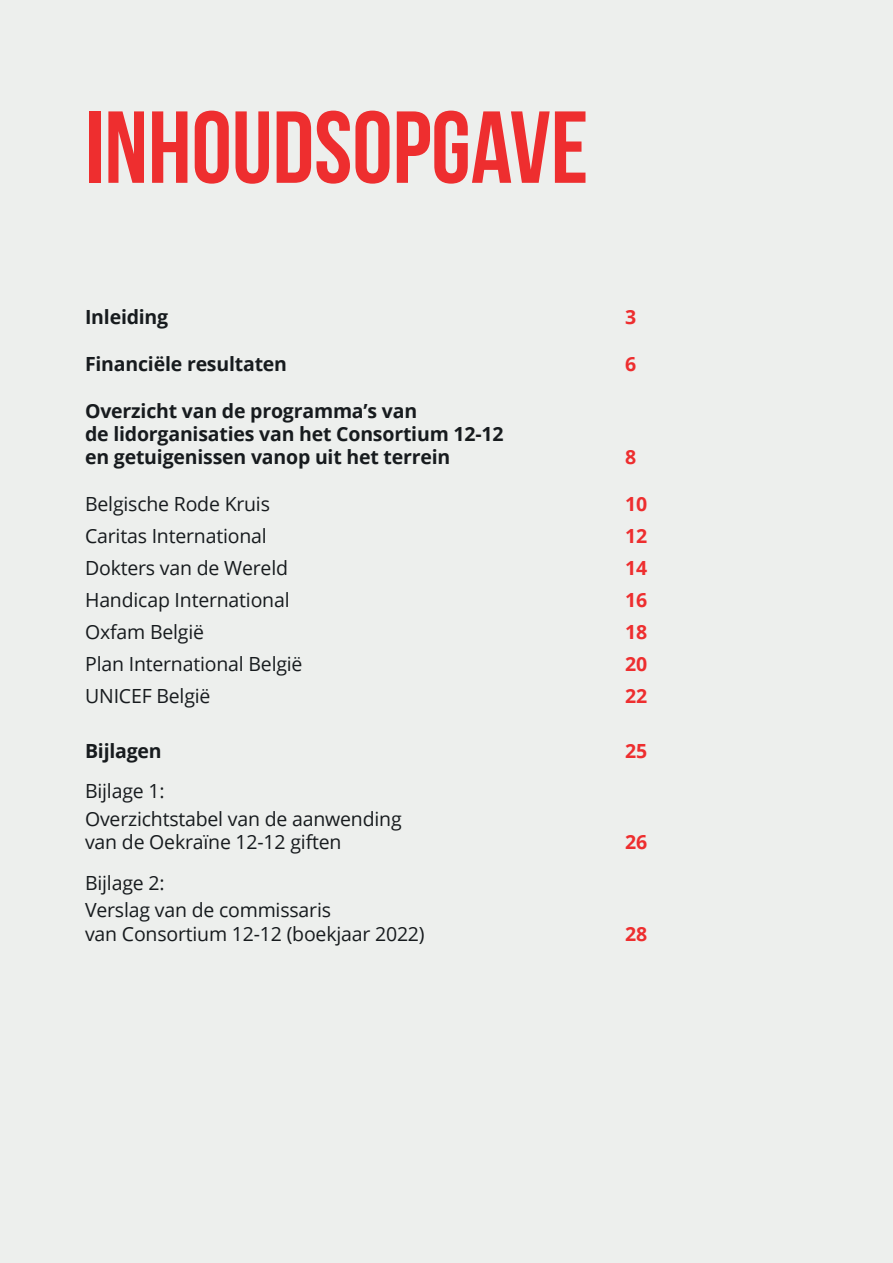
<style>
.page{position:relative;width:893px;height:1263px;background:#edefed}
.page>*{position:absolute;margin:0;border:0;box-sizing:border-box;transform-origin:0 0}
.t1{font:700 102px "Bebas Neue";color:#ee2e2f}
.t2{font:19.5px/27.6px "Open Sans";letter-spacing:-.01em;color:#171b1e}
.t3{font:700 19.5px/23.4px "Open Sans";letter-spacing:-.01em;color:#171b1e}
.t4{font:700 19.5px "Open Sans";letter-spacing:-.01em;color:#ee2e2f}
</style>
<div class="page">
<h1 class="t1" style="left:85px;top:92px;width:505px">INHOUDSOPGAVE</h1>
<p class="t3" style="left:85px;top:305px;width:85px">Inleiding</p>
<p class="t4" style="left:625px;top:303px;width:13px">3</p>
<p class="t3" style="left:85px;top:351px;width:204px">Financiële resultaten</p>
<p class="t4" style="left:625px;top:350px;width:13px">6</p>
<p class="t3" style="left:85px;top:398px;width:420px">Overzicht van de programma’s van<br>de lidorganisaties van het Consortium 12-12 en getuigenissen vanop uit het terrein</p>
<p class="t4" style="left:625px;top:443px;width:13px">8</p>
<p class="t2" style="left:85px;top:490px;width:186px">Belgische Rode Kruis</p>
<p class="t4" style="left:625px;top:490px;width:24px">10</p>
<p class="t2" style="left:85px;top:522px;width:183px">Caritas International</p>
<p class="t4" style="left:625px;top:522px;width:24px">12</p>
<p class="t2" style="left:85px;top:554px;width:204px">Dokters van de Wereld</p>
<p class="t4" style="left:625px;top:554px;width:24px">14</p>
<p class="t2" style="left:85px;top:585px;width:206px">Handicap International</p>
<p class="t4" style="left:625px;top:586px;width:24px">16</p>
<p class="t2" style="left:85px;top:617px;width:120px">Oxfam België</p>
<p class="t4" style="left:625px;top:618px;width:24px">18</p>
<p class="t2" style="left:85px;top:649px;width:219px">Plan International België</p>
<p class="t4" style="left:625px;top:650px;width:24px">20</p>
<p class="t2" style="left:85px;top:681px;width:127px">UNICEF België</p>
<p class="t4" style="left:625px;top:682px;width:24px">22</p>
<p class="t3" style="left:85px;top:739px;width:78px">Bijlagen</p>
<p class="t4" style="left:625px;top:737px;width:24px">25</p>
<p class="t2" style="left:85px;top:777px;width:318px">Bijlage 1:<br>Overzichtstabel van de aanwending</p>
<p class="t2" style="left:85px;top:828px;width:258px">van de Oekraïne 12-12 giften</p>
<p class="t4" style="left:625px;top:828px;width:24px">26</p>
<p class="t2" style="left:85px;top:868px;width:247px">Bijlage 2:<br>Verslag van de commissaris</p>
<p class="t2" style="left:85px;top:919px;width:341px">van Consortium 12-12 (boekjaar 2022)</p>
<p class="t4" style="left:625px;top:920px;width:24px">28</p>
</div>
